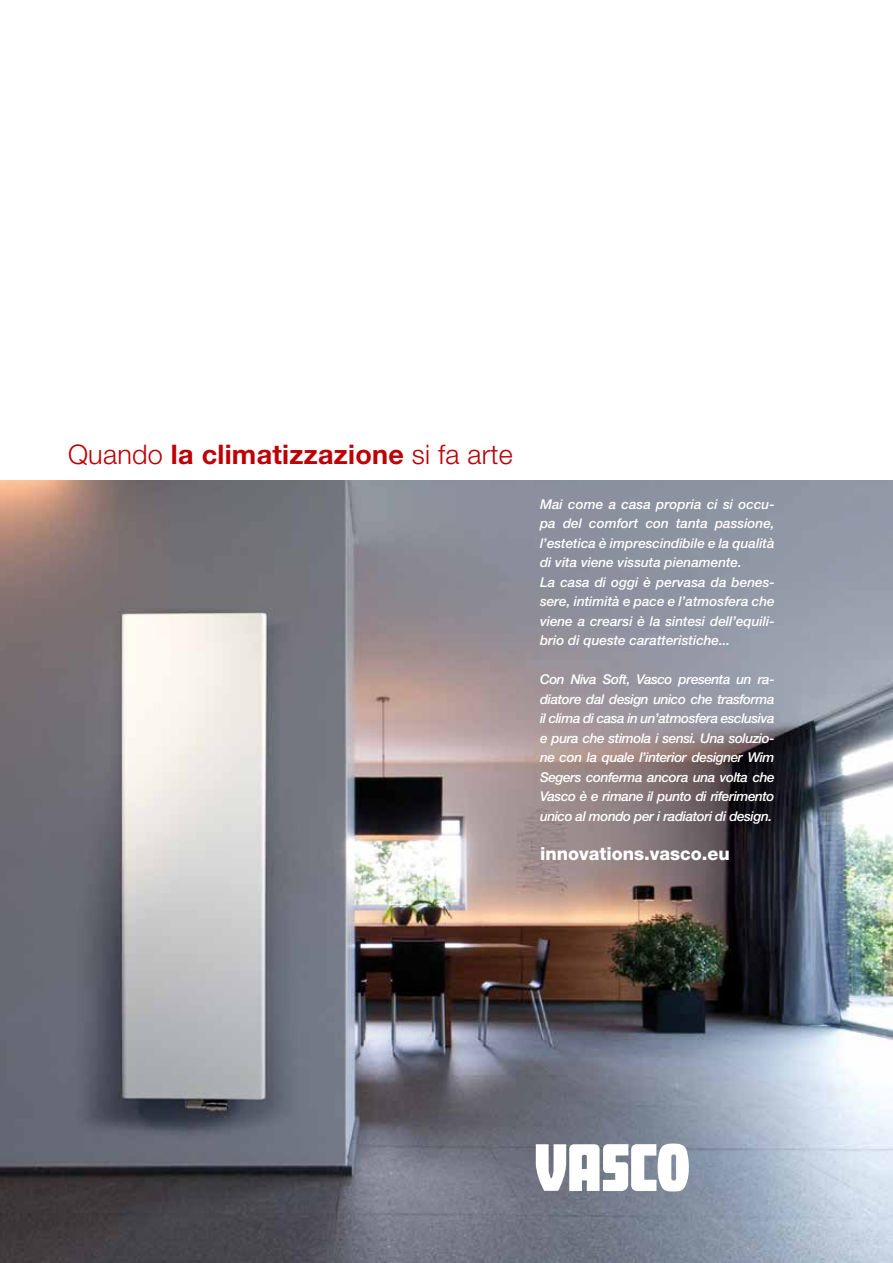
<style>
.page{position:relative;width:893px;height:1263px;background:#fff}
.page>*{position:absolute;margin:0;border:0;box-sizing:border-box;transform-origin:0 0}
.t1{font:700 27px "Helvetica Neue LT Std";letter-spacing:.01em;color:#bc0006}
.t2{font:800 18px "Helvetica Neue LT Std";color:#fff}
.t3{font:italic 500 13.5px/19.5px "Helvetica Neue LT Std";color:#fff}
.s1{font-weight:300}
</style>
<div class="page">
<img style="left:0;top:480px;width:893px;height:783px">
<svg style="left:536px;top:1143px;width:153px;height:48px"></svg>
<h1 class="t1" style="left:68px;top:437px;width:446px"><span class="s1">Quando</span> la climatizzazione <span class="s1">si fa arte</span></h1>
<p class="t3" style="left:540px;top:494px;width:236px">Mai come a casa propria ci si occu&shy;pa del comfort con tanta passione, l’estetica è imprescindibile e la qualità di vita viene vissuta pienamente.<br>La casa di oggi è pervasa da benes&shy;sere, intimità e pace e l’atmosfera che viene a crearsi è la sintesi dell’equili&shy;brio di queste caratteristiche...</p>
<p class="t3" style="left:540px;top:669px;width:236px;text-align:justify">Con Niva Soft, Vasco presenta un ra&shy;diatore dal design unico che trasforma il clima di casa in un’atmosfera esclusiva e pura che stimola i sensi. Una soluzio&shy;ne con la quale l’interior designer Wim Segers conferma ancora una volta che Vasco è e rimane il punto di riferimento unico al mondo per i radiatori di design.</p>
<h2 class="t2" style="left:540px;top:842px;width:191px">innovations.vasco.eu</h2>
</div>
